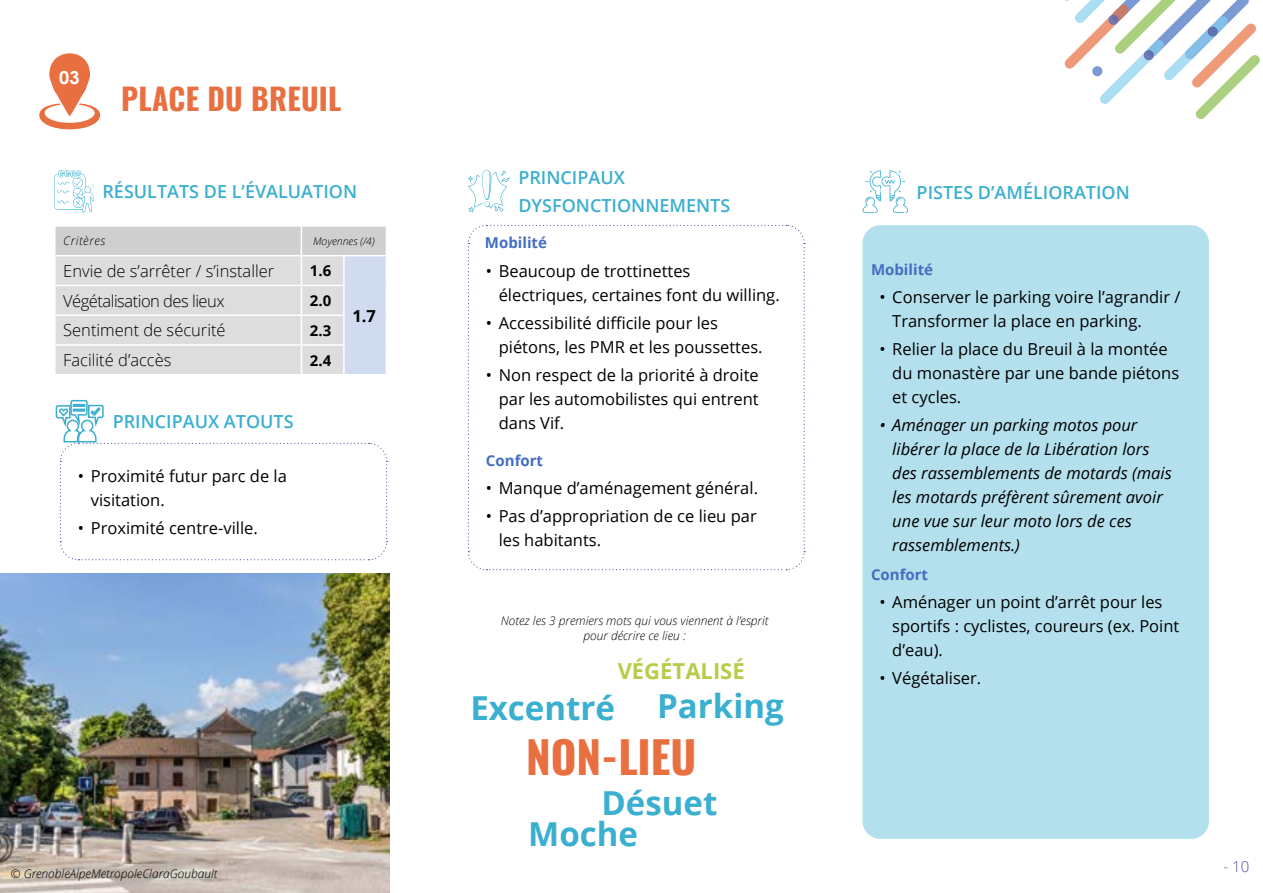
<style>
.page{position:relative;width:1263px;height:893px;background:#fff}
.page>*{position:absolute;margin:0;border:0;box-sizing:border-box;transform-origin:0 0}
.t1{font:44.1px "Oswald";color:#e86f40}
.t2{font:700 33px "Open Sans";color:#3aafd0}
.t3{font:30px "Oswald";letter-spacing:.01em;color:#e86f40}
.t4{font:700 22.05px "Open Sans";color:#b7cc49}
.t5{font:600 18px/28.2px "Open Sans";color:#3aafd0}
.t6{font:700 18px "Century Gothic";color:#fff}
.t7{font:16.5px/24px "Open Sans";color:#000}
.t8{font:italic 16.5px/24px "Open Sans";color:#000}
.t9{font:300 16.5px "Open Sans";color:#000}
.t10{font:300 16.5px "Open Sans";letter-spacing:-.03em;color:#000}
.t11{font:700 16.5px "Open Sans";color:#000}
.t12{font:700 15px "Open Sans";color:#436dc1}
.t13{font:700 15px "Open Sans";color:#000}
.t14{font:300 15px "Open Sans";color:#51519b}
.t15{font:italic 300 12px/14.4px "Open Sans";color:#000;text-align:center}
.t16{font:italic 300 12px "Open Sans";letter-spacing:.05em;color:#000}
.t17{font:italic 300 10.5px "Open Sans";color:#000}
</style>
<div class="page">
<svg style="left:1064px;top:0;width:196px;height:119px"></svg>
<div style="left:862px;top:225px;width:347px;height:614px;background:#b4e0ed;border-radius:18px"></div>
<svg style="left:39px;top:53px;width:61px;height:76px"></svg>
<div style="left:52px;top:56px;width:35px;height:44px;background:#e86f40;border-radius:18px"></div>
<svg style="left:467px;top:224px;width:338px;height:347px"></svg>
<svg style="left:55px;top:226px;width:332px;height:148px"></svg>
<svg style="left:54px;top:170px;width:40px;height:43px"></svg>
<svg style="left:862px;top:170px;width:46px;height:43px"></svg>
<svg style="left:468px;top:170px;width:42px;height:42px"></svg>
<svg style="left:55px;top:400px;width:333px;height:161px"></svg>
<img style="left:0;top:573px;width:389px;height:320px">
<p class="t6" style="left:59px;top:64px;width:22px">03</p>
<h3 class="t3" style="left:121px;top:72px;width:222px">PLACE DU BREUIL</h3>
<p class="t5" style="left:102px;top:177px;width:256px">RÉSULTATS DE L’ÉVALUATION</p>
<p class="t16" style="left:63px;top:233px;width:43px">Critères</p>
<p class="t17" style="left:313px;top:234px;width:63px">Moyennes (/4)</p>
<p class="t9" style="left:63px;top:260px;width:213px">Envie de s’arrêter / s’installer</p>
<p class="t13" style="left:310px;top:260px;width:23px">1.6</p>
<p class="t11" style="left:352px;top:304px;width:25px">1.7</p>
<p class="t10" style="left:63px;top:289px;width:163px">Végétalisation des lieux</p>
<p class="t13" style="left:310px;top:290px;width:23px">2.0</p>
<p class="t9" style="left:63px;top:319px;width:164px">Sentiment de sécurité</p>
<p class="t13" style="left:310px;top:320px;width:23px">2.3</p>
<p class="t9" style="left:63px;top:349px;width:110px">Facilité d’accès</p>
<p class="t13" style="left:310px;top:350px;width:23px">2.4</p>
<p class="t5" style="left:113px;top:407px;width:182px">PRINCIPAUX ATOUTS</p>
<p class="t7" style="left:91px;top:463px;width:198px;text-indent:-13px">• Proximité futur parc de la visitation.</p>
<p class="t7" style="left:78px;top:516px;width:181px">• Proximité centre-ville.</p>
<p class="t15" style="left:11px;top:866px;width:208px">© GrenobleAlpeMetropoleClaraGoubault</p>
<p class="t5" style="left:518px;top:163px;width:213px">PRINCIPAUX<br>DYSFONCTIONNEMENTS</p>
<p class="t5" style="left:917px;top:178px;width:215px">PISTES D’AMÉLIORATION</p>
<p class="t12" style="left:485px;top:232px;width:64px">Mobilité</p>
<p class="t7" style="left:499px;top:258px;width:282px;text-indent:-13px">• Beaucoup de trottinettes électriques, certaines font du willing.</p>
<p class="t7" style="left:499px;top:310px;width:265px;text-indent:-13px">• Accessibilité difficile pour les piétons, les PMR et les poussettes.</p>
<p class="t7" style="left:499px;top:363px;width:262px;text-align:justify;text-indent:-13px">• Non respect de la priorité à droite par les automobilistes qui entrent dans Vif.</p>
<p class="t12" style="left:486px;top:450px;width:59px">Confort</p>
<p class="t7" style="left:486px;top:476px;width:274px">• Manque d’aménagement général.</p>
<p class="t7" style="left:499px;top:504px;width:259px;text-indent:-13px">• Pas d’appropriation de ce lieu par les habitants.</p>
<p class="t15" style="left:501px;top:613px;width:269px">Notez les 3 premiers mots qui vous viennent à l’esprit pour décrire ce lieu :</p>
<h3 class="t4" style="left:618px;top:655px;width:129px">VÉGÉTALISÉ</h3>
<h2 class="t2" style="left:470px;top:685px;width:146px">Excentré</h2>
<h2 class="t2" style="left:657px;top:682px;width:128px">Parking</h2>
<h1 class="t1" style="left:526px;top:718px;width:172px">NON-LIEU</h1>
<h2 class="t2" style="left:601px;top:780px;width:117px">Désuet</h2>
<h2 class="t2" style="left:528px;top:811px;width:111px">Moche</h2>
<p class="t12" style="left:871px;top:258px;width:64px">Mobilité</p>
<p class="t7" style="left:892px;top:284px;width:290px;text-indent:-13px">• Conserver le parking voire l’agrandir /<br>Transformer la place en parking.</p>
<p class="t7" style="left:892px;top:337px;width:288px;text-indent:-13px">• Relier la place du Breuil à la montée du monastère par une bande piétons et cycles.</p>
<p class="t8" style="left:892px;top:413px;width:281px;text-indent:-13px">• Aménager un parking motos pour libérer la place de la Libération lors des rassemblements de motards (mais les motards préfèrent sûrement avoir une vue sur leur moto lors de ces rassemblements.)</p>
<p class="t12" style="left:871px;top:564px;width:59px">Confort</p>
<p class="t7" style="left:892px;top:589px;width:289px;text-indent:-13px">• Aménager un point d’arrêt pour les sportifs : cyclistes, coureurs (ex. Point d’eau).</p>
<p class="t7" style="left:879px;top:666px;width:103px">• Végétaliser.</p>
<p class="t14" style="left:1223px;top:856px;width:27px">- 10</p>
</div>
